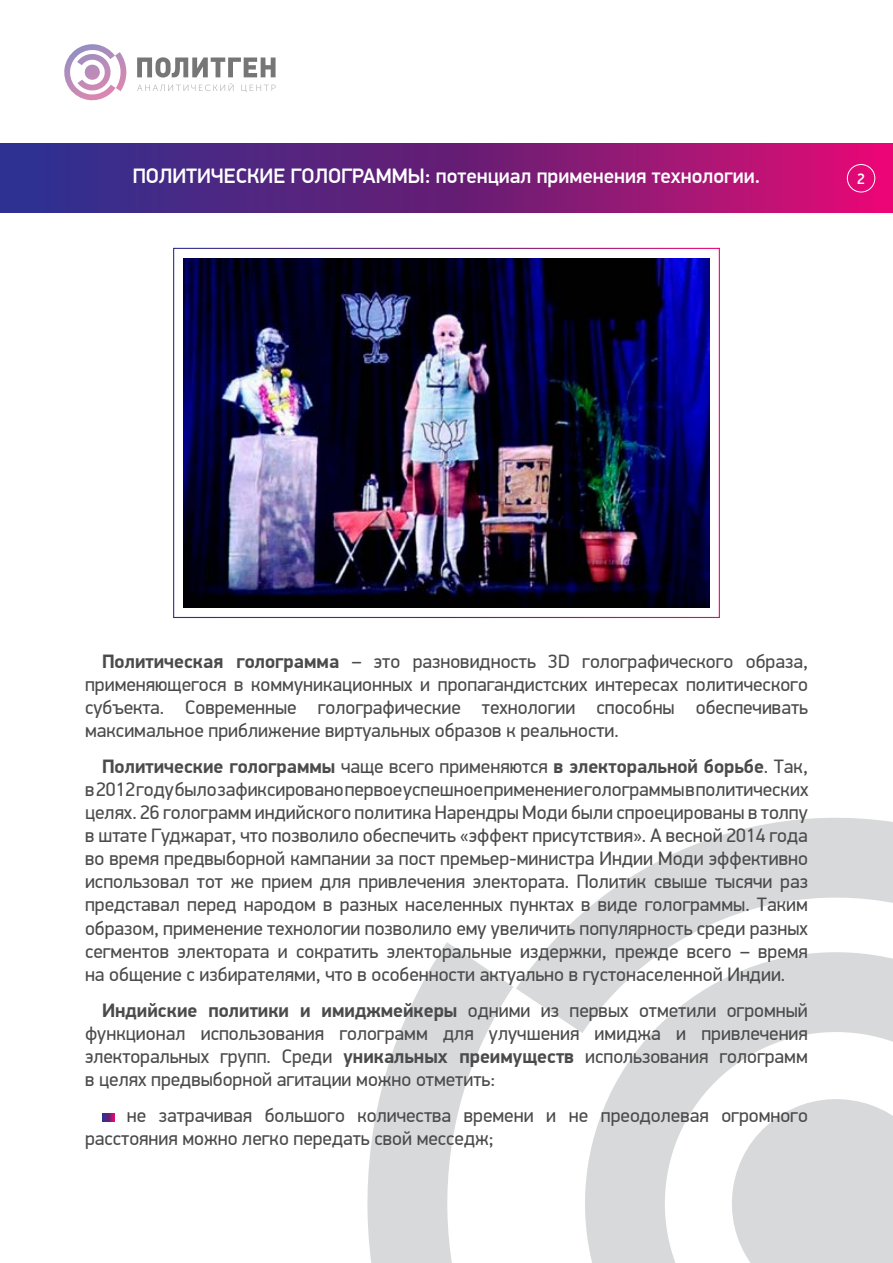
<style>
.page{position:relative;width:893px;height:1263px;background:#fff}
.page>*{position:absolute;margin:0;border:0;box-sizing:border-box;transform-origin:0 0}
.t1{font:500 21px "PF Din Display Pro";color:#fff}
.t2{font:19.5px/23.1px "PF Din Display Pro";color:#4b4b4b;text-align:justify}
.t3{font:500 15px "PF Din Display Pro";color:#fff}
.s1{font-weight:700}
</style>
<div class="page">
<svg style="left:0;top:144px;width:893px;height:69px;background:#761e7c"></svg>
<svg style="left:64px;top:44px;width:62px;height:57px"></svg>
<svg style="left:137px;top:57px;width:139px;height:35px"></svg>
<svg style="left:367px;top:817px;width:526px;height:446px"></svg>
<svg style="left:102px;top:1113px;width:12px;height:8px"></svg>
<img style="left:184px;top:259px;width:525px;height:348px">
<div style="left:847px;top:164px;width:28px;height:28px;border:1px solid #fff;border-radius:50%"></div>
<p class="t1" style="left:133px;top:163px;width:629px">ПОЛИТИЧЕСКИЕ ГОЛОГРАММЫ: потенциал применения технологии.</p>
<p class="t3" style="left:857px;top:169px;width:9px">2</p>
<p class="t2" style="left:85px;top:650px;width:724px;text-indent:17px"><span class="s1">Политическая голограмма</span> – это разновидность 3D голографического образа, применяющегося в коммуникационных и пропагандистских интересах политического субъекта. Современные голографические технологии способны обеспечивать максимальное приближение виртуальных образов к реальности.</p>
<p class="t2" style="left:85px;top:755px;width:725px;text-indent:17px"><span class="s1">Политические голограммы</span> чаще всего применяются <span class="s1">в электоральной борьбе</span>. Так, в 2012 году было зафиксировано первое успешное применение голограммы в политических целях. 26 голограмм индийского политика Нарендры Моди были спроецированы в толпу в штате Гуджарат, что позволило обеспечить «эффект присутствия». А весной 2014 года во время предвыборной кампании за пост премьер-министра Индии Моди эффективно использовал тот же прием для привлечения электората. Политик свыше тысячи раз представал перед народом в разных населенных пунктах в виде голограммы. Таким образом, применение технологии позволило ему увеличить популярность среди разных сегментов электората и сократить электоральные издержки, прежде всего – время на общение с избирателями, что в особенности актуально в густонаселенной Индии.</p>
<p class="t2" style="left:85px;top:999px;width:724px;text-indent:17px"><span class="s1">Индийские политики и имиджмейкеры</span> одними из первых отметили огромный функционал использования голограмм для улучшения имиджа и привлечения электоральных групп. Среди <span class="s1">уникальных преимуществ</span> использования голограмм в целях предвыборной агитации можно отметить:</p>
<p class="t2" style="left:85px;top:1104px;width:724px;text-indent:42px">не затрачивая большого количества времени и не преодолевая огромного расстояния можно легко передать свой месседж;</p>
</div>
